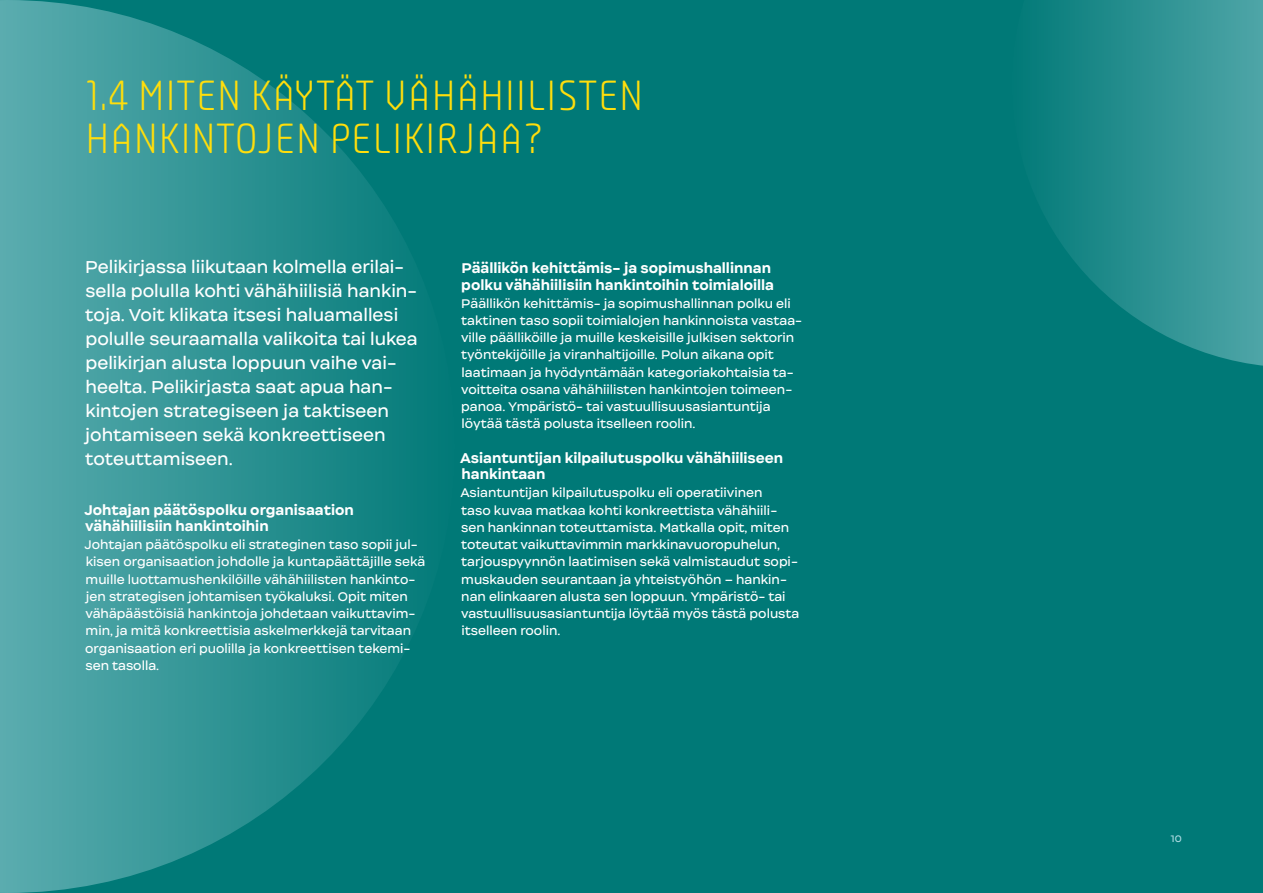
<style>
.page{position:relative;width:1263px;height:893px;background:#007977}
.page>*{position:absolute;margin:0;border:0;box-sizing:border-box;transform-origin:0 0}
.Otsikko__header_2{font:300 42px/43.5px "Plau";letter-spacing:.01em;color:#ffde0c}
.Ingressi{font:16.5px/24px "Internacional";color:#fff}
.Väliotsikko_2_sinine{font:700 13.5px/16.5px "Internacional";color:#fff}
.Leipis{font:12px/17.2px "Internacional";color:#fff}
.t1{font:9px "Internacional";color:#b1dde4}
</style>
<div class="page">
<svg style="left:0;top:0;width:406px;height:893px"></svg>
<svg style="left:1044px;top:0;width:219px;height:366px"></svg>
<p class="Otsikko__header_2" style="left:85px;top:73px;width:560px">1.4 MITEN KÄYTÄT VÄHÄHIILISTEN<br>HANKINTOJEN PELIKIRJAA?</p>
<p class="Ingressi" style="left:85px;top:255px;width:334px">Pelikirjassa liikutaan kolmella erilai&shy;sella polulla kohti vähähiilisiä hankin&shy;toja. Voit klikata itsesi haluamallesi polulle seuraamalla valikoita tai lukea pelikirjan alusta loppuun vaihe vai&shy;heelta. Pelikirjasta saat apua han&shy;kintojen strategiseen ja taktiseen johtamiseen sekä konkreettiseen toteuttamiseen.</p>
<p class="Väliotsikko_2_sinine" style="left:84px;top:501px;width:271px">Johtajan päätöspolku organisaation vähähiilisiin hankintoihin</p>
<p class="Leipis" style="left:84px;top:536px;width:342px">Johtajan päätöspolku eli strateginen taso sopii jul&shy;kisen organisaation johdolle ja kuntapäättäjille sekä muille luottamushenkilöille vähähiilisten hankinto&shy;jen strategisen johtamisen työkaluksi. Opit miten vähäpäästöisiä hankintoja johdetaan vaikuttavim&shy;min, ja mitä konkreettisia askelmerkkejä tarvitaan organisaation eri puolilla ja konkreettisen tekemi&shy;sen tasolla.</p>
<p class="Väliotsikko_2_sinine" style="left:461px;top:260px;width:314px">Päällikön kehittämis- ja sopimushallinnan polku vähähiilisiin hankintoihin toimialoilla</p>
<p class="Leipis" style="left:461px;top:295px;width:343px">Päällikön kehittämis- ja sopimushallinnan polku eli taktinen taso sopii toimialojen hankinnoista vastaa&shy;ville päälliköille ja muille keskeisille julkisen sektorin työntekijöille ja viranhaltijoille. Polun aikana opit laatimaan ja hyödyntämään kategoriakohtaisia ta&shy;voitteita osana vähähiilisten hankintojen toimeen&shy;panoa. Ympäristö- tai vastuullisuusasiantuntija löytää tästä polusta itselleen roolin.</p>
<p class="Väliotsikko_2_sinine" style="left:460px;top:450px;width:325px">Asiantuntijan kilpailutuspolku vähähiiliseen hankintaan</p>
<p class="Leipis" style="left:460px;top:485px;width:341px">Asiantuntijan kilpailutuspolku eli operatiivinen<br>taso kuvaa matkaa kohti konkreettista vähähiili&shy;sen hankinnan toteuttamista. Matkalla opit, miten toteutat vaikuttavimmin markkinavuoropuhelun, tarjouspyynnön laatimisen sekä valmistaudut sopi&shy;muskauden seurantaan ja yhteistyöhön – hankin&shy;nan elinkaaren alusta sen loppuun. Ympäristö- tai vastuullisuusasiantuntija löytää myös tästä polusta itselleen roolin.</p>
<p class="t1" style="left:1171px;top:833px;width:12px">10</p>
</div>
